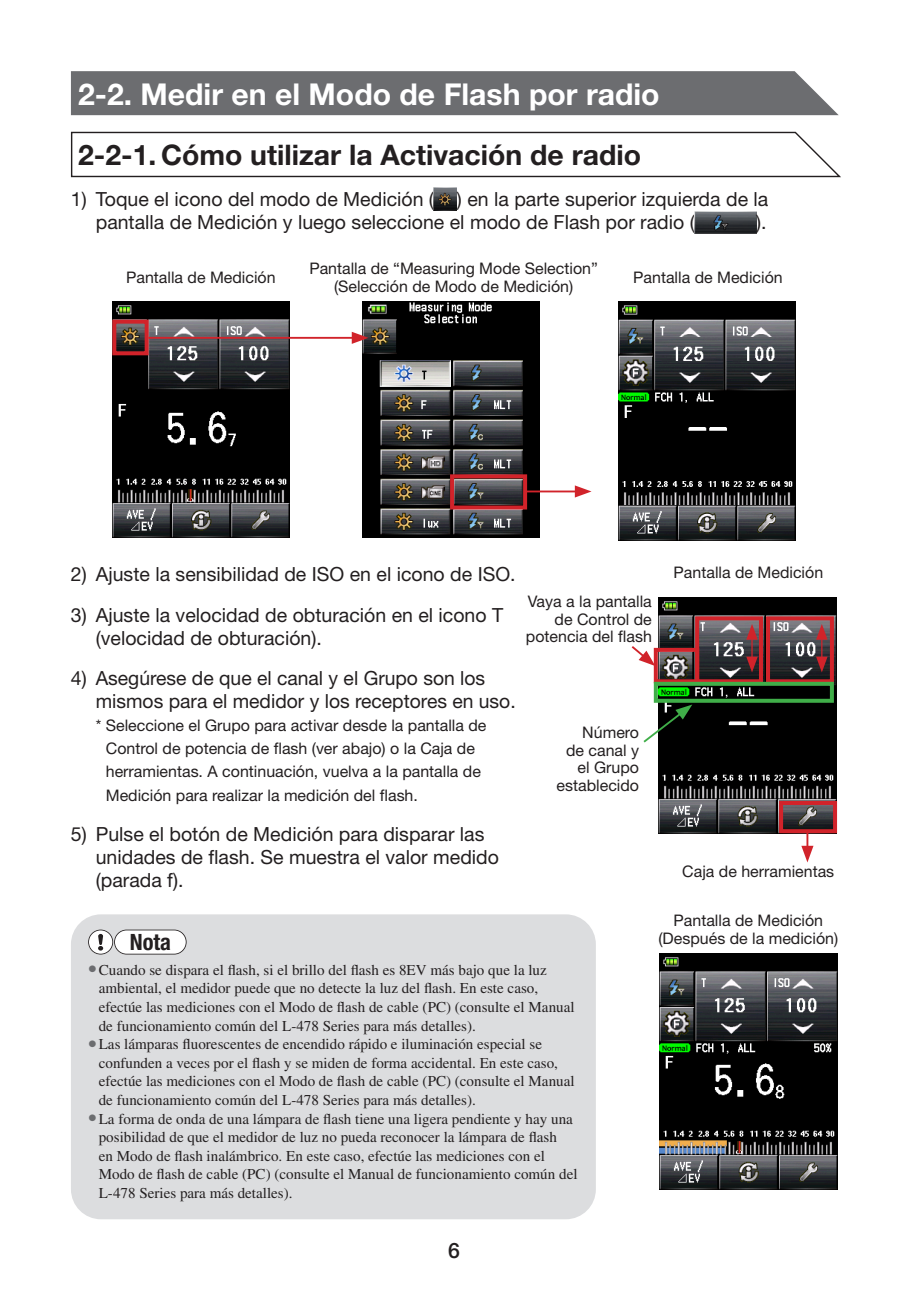
<style>
.page{position:relative;width:908px;height:1290px;background:#fff}
.page>*{position:absolute;margin:0;border:0;box-sizing:border-box;transform-origin:0 0}
.B_Head{font:700 30px "Helvetica Neue LT Std";color:#fff}
.B_Head2{font:700 28.25px "Helvetica Neue LT Std";color:#231f20}
.t1{font:700 condensed 22.5px "Helvetica Neue LT Std";color:#231f20}
.t2{font:500 21.25px "Helvetica Neue LT Std";color:#231f20}
._00_body_right_inden{font:19.5px/23px "Helvetica Neue LT Std";color:#231f20}
._00_body{font:19.5px/23px "Helvetica Neue LT Std";color:#231f20}
._01_Caps_10Q{font:16px/17.8px "Helvetica Neue LT Std";color:#231f20;text-align:center}
._00_body_indent{font:16px/23px "Helvetica Neue LT Std";color:#231f20}
.Note00{font:15px/18.5px "Times LT Std";color:#231f20}
.s1{font-size:24.75px;color:#6c6d70}
</style>
<div class="page">
<div style="left:71px;top:71px;width:767px;height:44px;background:#6c6d70"></div>
<svg style="left:70px;top:131px;width:771px;height:47px"></svg>
<img style="left:434px;top:188px;width:23px;height:23px">
<img style="left:694px;top:211px;width:61px;height:23px">
<img style="left:112px;top:302px;width:177px;height:236px">
<img style="left:362px;top:302px;width:177px;height:236px">
<img style="left:618px;top:302px;width:177px;height:238px">
<hr style="left:526px;top:490px;width:52px;height:2px;background:#d1232a">
<svg style="left:574px;top:485px;width:17px;height:12px"></svg>
<hr style="left:148px;top:337px;width:207px;height:2px;background:#d1232a">
<svg style="left:351px;top:332px;width:17px;height:12px"></svg>
<div style="left:112px;top:320px;width:37px;height:35px;border:4px solid #d1232a"></div>
<div style="left:450px;top:474px;width:77px;height:35px;border:4px solid #d1232a"></div>
<div style="left:71px;top:914px;width:524px;height:305px;background:#dcdddf;border-radius:30px"></div>
<svg style="left:88px;top:929px;width:98px;height:25px;background:#e5e5e5"></svg>
<img style="left:658px;top:597px;width:177px;height:237px">
<div style="left:765px;top:616px;width:68px;height:67px;border:4px solid #d1232a"></div>
<svg style="left:801px;top:833px;width:12px;height:29px"></svg>
<svg style="left:631px;top:646px;width:24px;height:20px"></svg>
<div style="left:694px;top:616px;width:68px;height:67px;border:4px solid #d1232a"></div>
<div style="left:778px;top:801px;width:58px;height:32px;border:4px solid #d1232a"></div>
<div style="left:653px;top:648px;width:46px;height:35px;border:4px solid #d1232a"></div>
<svg style="left:746px;top:624px;width:11px;height:48px"></svg>
<hr style="left:820px;top:636px;width:2px;height:24px;background:#d1232a">
<svg style="left:815px;top:624px;width:12px;height:16px"></svg>
<svg style="left:815px;top:657px;width:12px;height:15px"></svg>
<svg style="left:643px;top:704px;width:49px;height:40px"></svg>
<div style="left:653px;top:682px;width:180px;height:21px;border:4px solid #40ae49"></div>
<img style="left:659px;top:953px;width:177px;height:237px">
<p class="B_Head" style="left:78px;top:75px;width:583px">2-2. Medir en el Modo de Flash por radio</p>
<p class="B_Head2" style="left:78px;top:137px;width:564px">2-2-1. Cómo utilizar la Activación de radio</p>
<p class="_00_body" style="left:96px;top:187px;width:673px;text-indent:-25px">1) Toque el icono del modo de Medición ( ) en la parte superior izquierda de la pantalla de Medición y luego seleccione el modo de Flash por radio (</p>
<p class="_00_body" style="left:755px;top:210px;width:12px">).</p>
<p class="_01_Caps_10Q" style="left:126px;top:268px;width:151px">Pantalla de Medición</p>
<p class="_01_Caps_10Q" style="left:309px;top:259px;width:290px">Pantalla de “Measuring Mode Selection” (Selección de Modo de Medición)</p>
<p class="_01_Caps_10Q" style="left:633px;top:268px;width:151px">Pantalla de Medición</p>
<p class="_01_Caps_10Q" style="left:673px;top:563px;width:151px">Pantalla de Medición</p>
<p class="_00_body_right_inden" style="left:71px;top:562px;width:446px">2) Ajuste la sensibilidad de ISO en el icono de ISO.</p>
<p class="_00_body_right_inden" style="left:96px;top:603px;width:409px;text-indent:-25px">3) Ajuste la velocidad de obturación en el icono T (velocidad de obturación).</p>
<p class="_00_body_right_inden" style="left:96px;top:667px;width:421px;text-indent:-25px">4) Asegúrese de que el canal y el Grupo son los mismos para el medidor y los receptores en uso.</p>
<p class="_00_body_indent" style="left:106px;top:714px;width:382px;text-indent:-10px">* Seleccione el Grupo para activar desde la pantalla de Control de potencia de flash (ver abajo) o la Caja de herramientas. A continuación, vuelva a la pantalla de Medición para realizar la medición del flash.</p>
<p class="_00_body_right_inden" style="left:96px;top:822px;width:404px;text-indent:-25px">5) Pulse el botón de Medición para disparar las unidades de flash. Se muestra el valor medido (parada f).</p>
<p class="_01_Caps_10Q" style="left:525px;top:592px;width:127px;text-align:right">Vaya a la pantalla de Control de potencia del flash</p>
<p class="_01_Caps_10Q" style="left:556px;top:723px;width:84px;text-align:right">Número<br>de canal y el Grupo establecido</p>
<p class="_01_Caps_10Q" style="left:682px;top:863px;width:153px">Caja de herramientas</p>
<p class="_01_Caps_10Q" style="left:658px;top:911px;width:181px">Pantalla de Medición (Después de la medición)</p>
<p class="t1" style="left:130px;top:928px;width:43px">Nota</p>
<p class="Note00" style="left:99px;top:960px;width:477px;text-indent:-11px"><span class="s1">•</span>Cuando se dispara el flash, si el brillo del flash es 8EV más bajo que la luz ambiental, el medidor puede que no detecte la luz del flash. En este caso, efectúe las mediciones con el Modo de flash de cable (PC) (consulte el Manual de funcionamiento común del L-478 Series para más detalles).</p>
<p class="Note00" style="left:99px;top:1035px;width:477px;text-indent:-11px"><span class="s1">•</span>Las lámparas fluorescentes de encendido rápido e iluminación especial se confunden a veces por el flash y se miden de forma accidental. En este caso, efectúe las mediciones con el Modo de flash de cable (PC) (consulte el Manual de funcionamiento común del L-478 Series para más detalles).</p>
<p class="Note00" style="left:99px;top:1109px;width:480px;text-indent:-11px"><span class="s1">•</span>La forma de onda de una lámpara de flash tiene una ligera pendiente y hay una posibilidad de que el medidor de luz no pueda reconocer la lámpara de flash<br>en Modo de flash inalámbrico. En este caso, efectúe las mediciones con el Modo de flash de cable (PC) (consulte el Manual de funcionamiento común del L-478 Series para más detalles).</p>
<h3 class="t2" style="left:448px;top:1238px;width:13px">6</h3>
</div>
